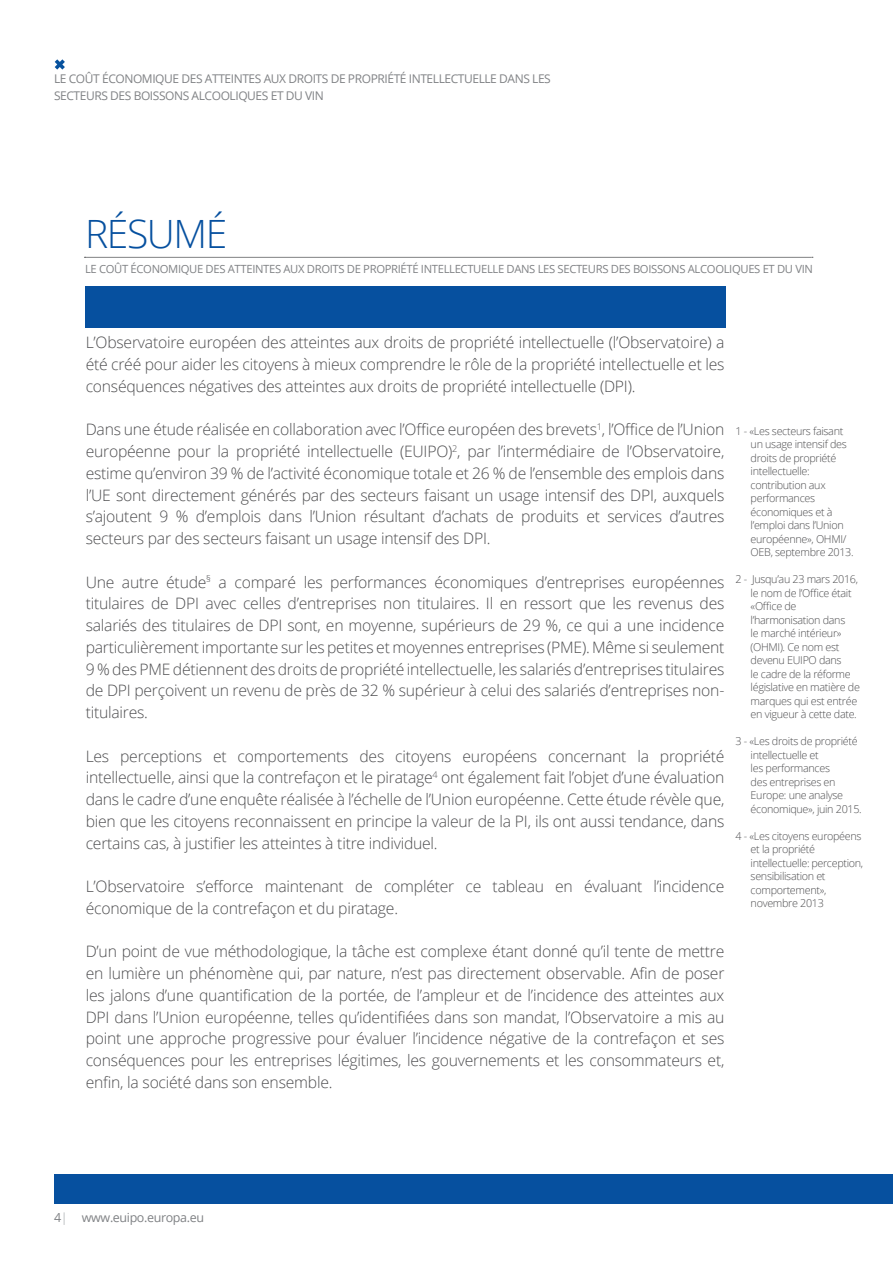
<style>
.page{position:relative;width:893px;height:1263px;background:#fff}
.page>*{position:absolute;margin:0;border:0;box-sizing:border-box;transform-origin:0 0}
.t1{font:300 39px "Open Sans";letter-spacing:-.035em;color:#06509f}
.t2{font:300 15.75px/21.8px "Open Sans";letter-spacing:-.015em;color:#4d4d4f;text-align:justify}
.t3{font:12.45px "Open Sans";letter-spacing:-.03em;color:#808285}
.t4{font:12px/17.1px "Open Sans";letter-spacing:-.035em;color:#808285}
.t5{font:11.25px "Open Sans";letter-spacing:-.03em;color:#808285}
.t6{font:300 10.8px/13.5px "Open Sans";letter-spacing:-.03em;color:#4d4d4f}
.s1{color:#bcbec0}
</style>
<div class="page">
<div style="left:54px;top:1175px;width:839px;height:29px;background:#06509f"></div>
<svg style="left:55px;top:59px;width:10px;height:11px"></svg>
<div style="left:85px;top:286px;width:641px;height:42px;background:#06509f"></div>
<svg style="left:84px;top:257px;width:729px;height:1px"></svg>
<p class="t4" style="left:54px;top:70px;width:498px">LE COÛT ÉCONOMIQUE DES ATTEINTES AUX DROITS DE PROPRIÉTÉ INTELLECTUELLE DANS LES<br>SECTEURS DES BOISSONS ALCOOLIQUES ET DU VIN</p>
<h1 class="t1" style="left:85px;top:207px;width:144px">RÉSUMÉ</h1>
<p class="t5" style="left:85px;top:262px;width:729px">LE COÛT ÉCONOMIQUE DES ATTEINTES AUX DROITS DE PROPRIÉTÉ INTELLECTUELLE DANS LES SECTEURS DES BOISSONS ALCOOLIQUES ET DU VIN</p>
<p class="t2" style="left:86px;top:331px;width:640px">L’Observatoire européen des atteintes aux droits de propriété intellectuelle (l’Observatoire) a été créé pour aider les citoyens à mieux comprendre le rôle de la propriété intellectuelle et les conséquences négatives des atteintes aux droits de propriété intellectuelle (DPI).</p>
<p class="t2" style="left:86px;top:418px;width:640px">Dans une étude réalisée en collaboration avec l’Office européen des brevets<sup>1</sup>, l’Office de l’Union européenne pour la propriété intellectuelle (EUIPO)<sup>2</sup>, par l’intermédiaire de l’Observatoire, estime qu’environ 39 % de l’activité économique totale et 26 % de l’ensemble des emplois dans l’UE sont directement générés par des secteurs faisant un usage intensif des DPI, auxquels s’ajoutent 9 % d’emplois dans l’Union résultant d’achats de produits et services d’autres secteurs par des secteurs faisant un usage intensif des DPI.</p>
<p class="t2" style="left:86px;top:571px;width:640px">Une autre étude<sup>§</sup> a comparé les performances économiques d’entreprises européennes titulaires de DPI avec celles d’entreprises non titulaires. Il en ressort que les revenus des salariés des titulaires de DPI sont, en moyenne, supérieurs de 29 %, ce qui a une incidence particulièrement importante sur les petites et moyennes entreprises (PME). Même si seulement 9 % des PME détiennent des droits de propriété intellectuelle, les salariés d’entreprises titulaires de DPI perçoivent un revenu de près de 32 % supérieur à celui des salariés d’entreprises non&shy;titulaires.</p>
<p class="t2" style="left:86px;top:745px;width:640px">Les perceptions et comportements des citoyens européens concernant la propriété intellectuelle, ainsi que la contrefaçon et le piratage<sup>4</sup> ont également fait l’objet d’une évaluation dans le cadre d’une enquête réalisée à l’échelle de l’Union européenne. Cette étude révèle que, bien que les citoyens reconnaissent en principe la valeur de la PI, ils ont aussi tendance, dans certains cas, à justifier les atteintes à titre individuel.</p>
<p class="t2" style="left:86px;top:875px;width:640px">L’Observatoire s’efforce maintenant de compléter ce tableau en évaluant l’incidence économique de la contrefaçon et du piratage.</p>
<p class="t2" style="left:86px;top:940px;width:640px">D’un point de vue méthodologique, la tâche est complexe étant donné qu’il tente de mettre en lumière un phénomène qui, par nature, n’est pas directement observable. Afin de poser les jalons d’une quantification de la portée, de l’ampleur et de l’incidence des atteintes aux DPI dans l’Union européenne, telles qu’identifiées dans son mandat, l’Observatoire a mis au point une approche progressive pour évaluer l’incidence négative de la contrefaçon et ses conséquences pour les entreprises légitimes, les gouvernements et les consommateurs et, enfin, la société dans son ensemble.</p>
<p class="t6" style="left:751px;top:424px;width:105px;text-indent:-15px">1 - «Les secteurs faisant un usage intensif des droits de propriété intellectuelle: contribution aux performances économiques et à l’emploi dans l’Union européenne», OHMI/<br>OEB, septembre 2013.</p>
<p class="t6" style="left:751px;top:572px;width:111px;text-indent:-15px">2 - Jusqu’au 23 mars 2016, le nom de l’Office était «Office de l’harmonisation dans<br>le marché intérieur» (OHMI). Ce nom est devenu EUIPO dans<br>le cadre de la réforme législative en matière de marques qui est entrée en vigueur à cette date.</p>
<p class="t6" style="left:751px;top:734px;width:113px;text-indent:-15px">3 - «Les droits de propriété intellectuelle et<br>les performances<br>des entreprises en<br>Europe: une analyse économique», juin 2015.</p>
<p class="t6" style="left:751px;top:829px;width:114px;text-indent:-15px">4 - «Les citoyens européens et la propriété intellectuelle: perception, sensibilisation et comportement», novembre 2013</p>
<p class="t3" style="left:54px;top:1209px;width:152px">4<span class="s1">|</span> www.euipo.europa.eu</p>
</div>
